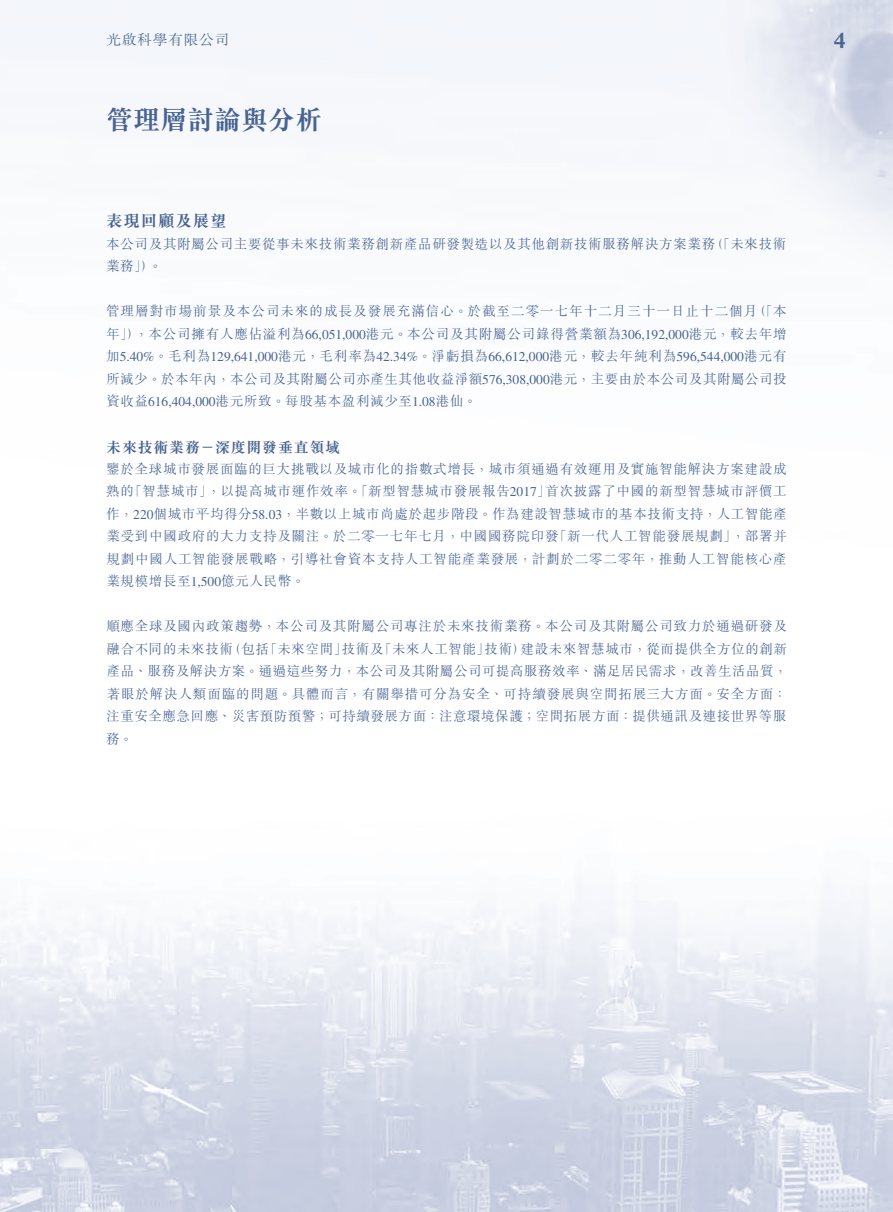
<style>
.page{position:relative;width:893px;height:1212px;background:#fff}
.page>*{position:absolute;margin:0;border:0;box-sizing:border-box;transform-origin:0 0}
.t1{font:700 27px "M Sung HK";color:#476392}
.t2{font:600 22.5px "Times LT Std";color:#476392;scale:1.05 1}
.t3{font:700 16.5px "M Sung HK";letter-spacing:.05em;color:#476392}
.t4{font:700 15px "M Sung HK";letter-spacing:.05em;color:#476392}
.t5{font:300 14.25px "M Sung HK";letter-spacing:.035em;color:#476392;scale:1.05 1}
.t6{font:300 13.5px/22.5px "M Sung HK";letter-spacing:.055em;color:#476392}
.t7{font:300 13.5px/22.5px "M Sung HK";letter-spacing:.075em;color:#476392}
.t8{font:13.5px "Times LT Std";color:#476392}
.s1{font-family:"Times LT Std";font-weight:400}
.s2{font-family:"M Sung HK";font-weight:300}
</style>
<div class="page">
<img style="left:0;top:0;width:893px;height:1212px">
<p class="t5" style="left:106px;top:30px;width:119px">光啟科學有限公司</p>
<h1 class="t1" style="left:106px;top:102px;width:217px">管理層討論與分析</h1>
<p class="t3" style="left:106px;top:210px;width:122px">表現回顧及展望</p>
<p class="t6" style="left:149px;top:232px;width:568px;text-indent:-43px">本公司及其附屬公司主要從事未來技術業務創新產品研發製造以及其他創新技術服務解決方案業務。</p>
<p class="t6" style="left:710px;top:232px;width:78px">（「未來技術</p>
<p class="t6" style="left:106px;top:254px;width:49px">業務 (「</p>
<p class="t7" style="left:135px;top:299px;width:653px;text-indent:-29px">管理層對市場前景及本公司未來的成長及發展充滿信心。於截至二零一七年十二月三十一日止十二個月<br>，本公司擁有人應佔溢利為<span class="s1">66,051,000</span>港元。本公司及其附屬公司錄得營業額為<span class="s1">306,192,000</span>港元，較去年增</p>
<p class="t6" style="left:753px;top:299px;width:35px">（「本</p>
<p class="t6" style="left:106px;top:322px;width:35px">年」）</p>
<p class="t8" style="left:106px;top:349px;width:682px"><span class="s2">加</span>5.40%<span class="s2">。毛利為</span>129,641,000<span class="s2">港元，毛利率為</span>42.34%<span class="s2">。淨虧損為</span>66,612,000<span class="s2">港元，較去年純利為</span>596,544,000<span class="s2">港元有</span></p>
<p class="t6" style="left:106px;top:367px;width:682px">所減少。於本年內，本公司及其附屬公司亦產生其他收益淨額<span class="s1">576,308,000</span>港元，主要由於本公司及其附屬公司投資收益<span class="s1">616,404,000</span>港元所致。每股基本盈利減少至<span class="s1">1.08</span>港仙。</p>
<p class="t4" style="left:106px;top:437px;width:236px">未來技術業務－深度開發垂直領域</p>
<p class="t6" style="left:106px;top:457px;width:682px;text-align:right">鑒於全球城市發展面臨的巨大挑戰以及城市化的指數式增長，城市須通過有效運用及實施智能解決方案建設成首次披露了中國的新型智慧城市評價工</p>
<p class="t6" style="left:207px;top:479px;width:345px">，以提高城市運作效率。「新型智慧城市發展報告<span class="s1">2017</span>」</p>
<p class="t6" style="left:129px;top:479px;width:85px">「智慧城市」</p>
<p class="t6" style="left:106px;top:479px;width:29px">熟的</p>
<p class="t6" style="left:106px;top:502px;width:682px">作，<span class="s1">220</span>個城市平均得分<span class="s1">58.03</span>，半數以上城市尚處於起步階段。作為建設智慧城市的基本技術支持，人工智能產</p>
<p class="t6" style="left:731px;top:524px;width:57px">，部署并</p>
<p class="t6" style="left:106px;top:524px;width:682px">業受到中國政府的大力支持及關注。於二零一七年七月，中國國務院印發<br>規劃中國人工智能發展戰略，引導社會資本支持人工智能產業發展，計劃於二零二零年，推動人工智能核心產業規模增長至<span class="s1">1,500</span>億元人民幣。</p>
<p class="t6" style="left:106px;top:614px;width:682px;text-align:right">順應全球及國內政策趨勢，本公司及其附屬公司專注於未來技術業務。本公司及其附屬公司致力於通過研發及建設未來智慧城市，從而提供全方位的創新</p>
<p class="t6" style="left:554px;top:524px;width:184px">「新一代人工智能發展規劃」</p>
<p class="t6" style="left:106px;top:637px;width:683px">融合不同的未來技術<br>產品、服務及解決方案。通過這些努力，本公司及其附屬公司可提高服務效率、滿足居民需求，改善生活品質，著眼於解決人類面臨的問題。具體而言，有關舉措可分為安全、可持續發展與空間拓展三大方面。安全方面：注重安全應急回應、災害預防預警；可持續發展方面：注意環境保護；空間拓展方面：提供通訊及連接世界等服務。</p>
<p class="t6" style="left:264px;top:637px;width:84px">「未來空間」</p>
<p class="t6" style="left:378px;top:637px;width:113px">「未來人工智能」</p>
<p class="t6" style="left:342px;top:637px;width:43px">技術及</p>
<p class="t6" style="left:485px;top:637px;width:43px">技術）</p>
<p class="t6" style="left:228px;top:637px;width:43px">（包括</p>
<h2 class="t2" style="left:834px;top:27px;width:13px">4</h2>
</div>
